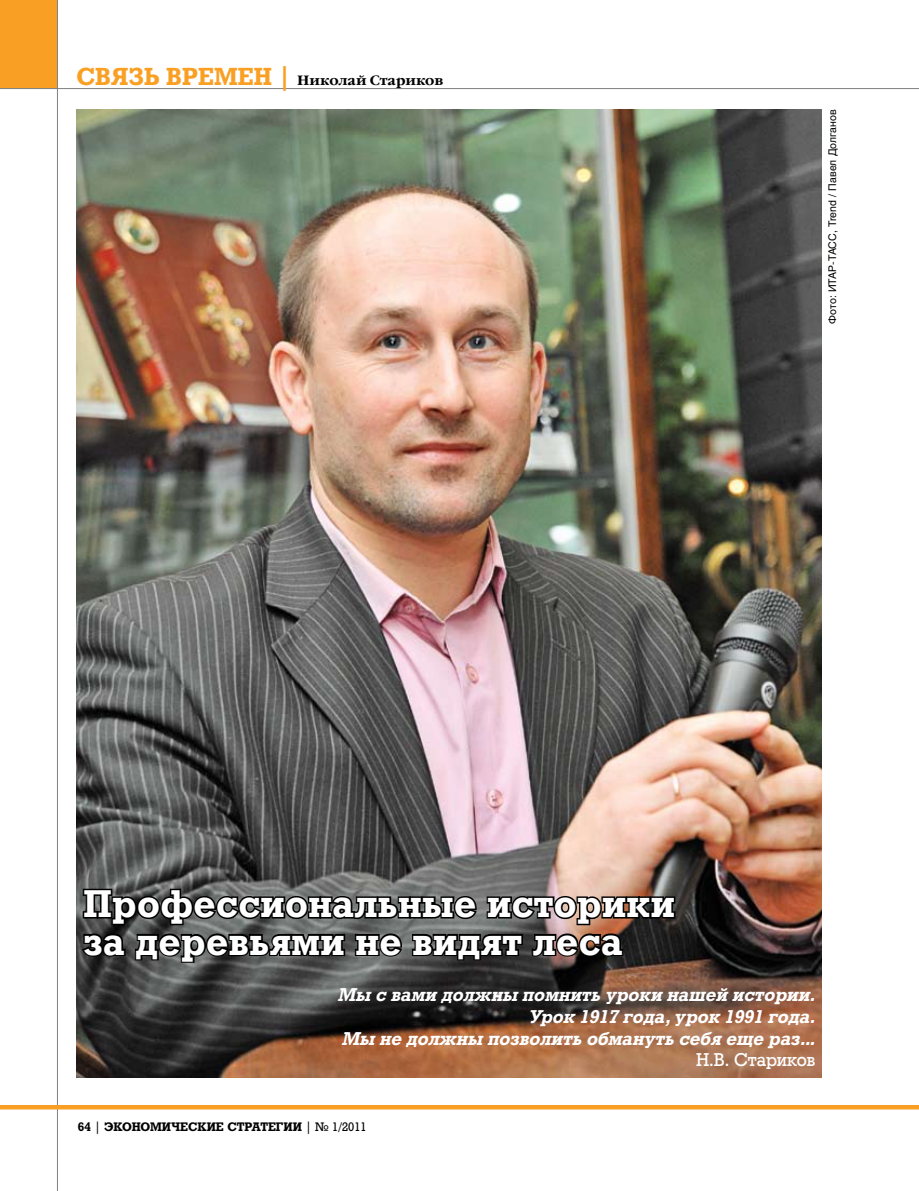
<style>
.page{position:relative;width:919px;height:1191px;background:#fff}
.page>*{position:absolute;margin:0;border:0;box-sizing:border-box;transform-origin:0 0}
.t1{font:700 37.5px/37.5px "Rodeo";letter-spacing:.01em;color:#fff}
.t2{font:700 24px "Rodeo";color:#f9a024}
.t3{font:italic 700 18px/21.6px "Rodeo";color:#fff;text-align:right}
.t4{font:18px "Rodeo";letter-spacing:-.015em;color:#fff}
.t5{font:700 13.5px "Garamond C";color:#000}
.t6{font:700 12px "Rodeo";color:#000}
.t7{font:10.5px "Helios";color:#000}
.s1{font-family:"Rodeo";font-size:24px;color:#f9a024}
.s2{font-weight:400}
</style>
<div class="page">
<div style="left:0;top:0;width:58px;height:89px;background:#f9a024"></div>
<hr style="left:57px;top:0;width:1px;height:1191px;background:#808284">
<hr style="left:0;top:88px;width:918px;height:1px;background:#808284">
<hr style="left:0;top:1105px;width:918px;height:4px;background:#f9a024">
<img style="left:77px;top:109px;width:744px;height:968px">
<svg style="left:80px;top:887px;width:596px;height:77px"></svg>
<h2 class="t2" style="left:77px;top:62px;width:125px">связь времен</h2>
<p class="t5" style="left:278px;top:73px;width:166px"><span class="s1">|</span> Николай Стариков</p>
<p class="t7" style="left:826px;top:324px;width:216px;rotate:-90deg">Фото: ИТАР-ТАСС, Trend / Павел Долганов</p>
<h1 class="t1" style="left:83px;top:884px;width:593px">Профессиональные историки за деревьями не видят леса</h1>
<p class="t3" style="left:338px;top:984px;width:478px">Мы с вами должны помнить уроки нашей истории.<br>Урок 1917 года, урок 1991 года.<br>Мы не должны позволить обмануть себя еще раз...</p>
<p class="t4" style="left:696px;top:1049px;width:120px">Н.В. Стариков</p>
<p class="t6" style="left:78px;top:1119px;width:290px">64 <span class="s2">|</span> ЭКОНОМИЧЕСКИЕ СТРАТЕГИИ <span class="s2">| № 1/2011</span></p>
</div>
